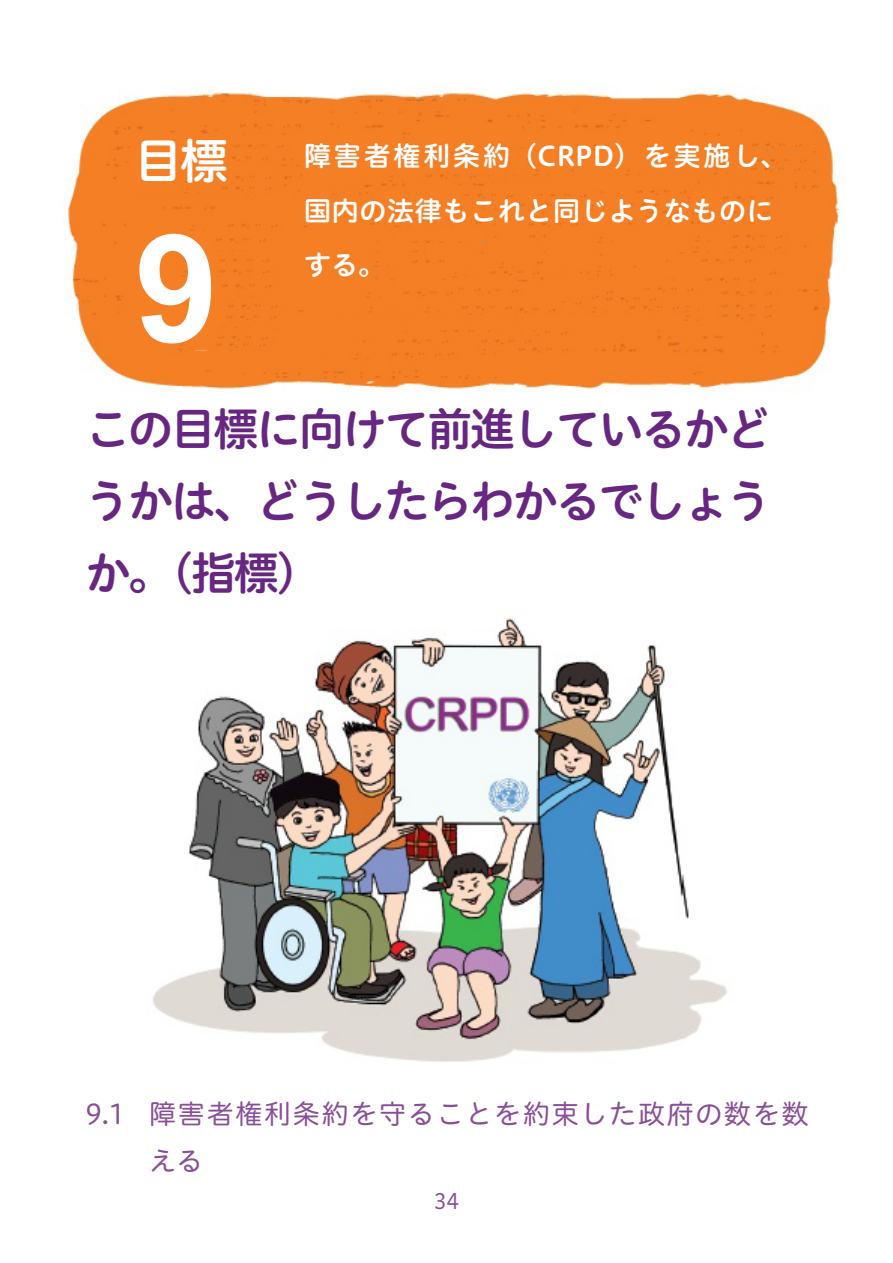
<style>
.page{position:relative;width:893px;height:1263px;background:#fff}
.page>*{position:absolute;margin:0;border:0;box-sizing:border-box;transform-origin:0 0}
.t1{font:700 150px "Arial";color:#fff}
.t2{font:48px "Hiragino UD Sans R Std W6";color:#fff}
.t3{font:45px/72px "Hiragino UD Sans R Std W6";letter-spacing:-.05em;color:#672681;text-align:justify}
.t4{font:27px/54px "Hiragino UD Sans R Std W6";letter-spacing:.025em;color:#fff}
.t5{font:27px/47.2px "Hiragino UD Sans R Std W4";letter-spacing:.065em;color:#894e98}
.t6{font:21px "Hiragino UD Sans R Std W4";color:#894e98}
</style>
<div class="page">
<img style="left:68px;top:90px;width:777px;height:299px">
<img style="left:152px;top:618px;width:575px;height:444px">
<h2 class="t2" style="left:135px;top:124px;width:95px">目標</h2>
<h1 class="t1" style="left:135px;top:190px;width:85px">9</h1>
<p class="t4" style="left:304px;top:128px;width:485px">障害者権利条約（CRPD）を実施し、国内の法律もこれと同じようなものにする。</p>
<h3 class="t3" style="left:85px;top:390px;width:688px">この目標に向けて前進しているかどうかは、どうしたらわかるでしょうか。（指標）</h3>
<p class="t5" style="left:149px;top:1088px;width:661px;text-indent:-64px">9.1 障害者権利条約を守ることを約束した政府の数を数える</p>
<p class="t6" style="left:434px;top:1185px;width:27px">34</p>
</div>
